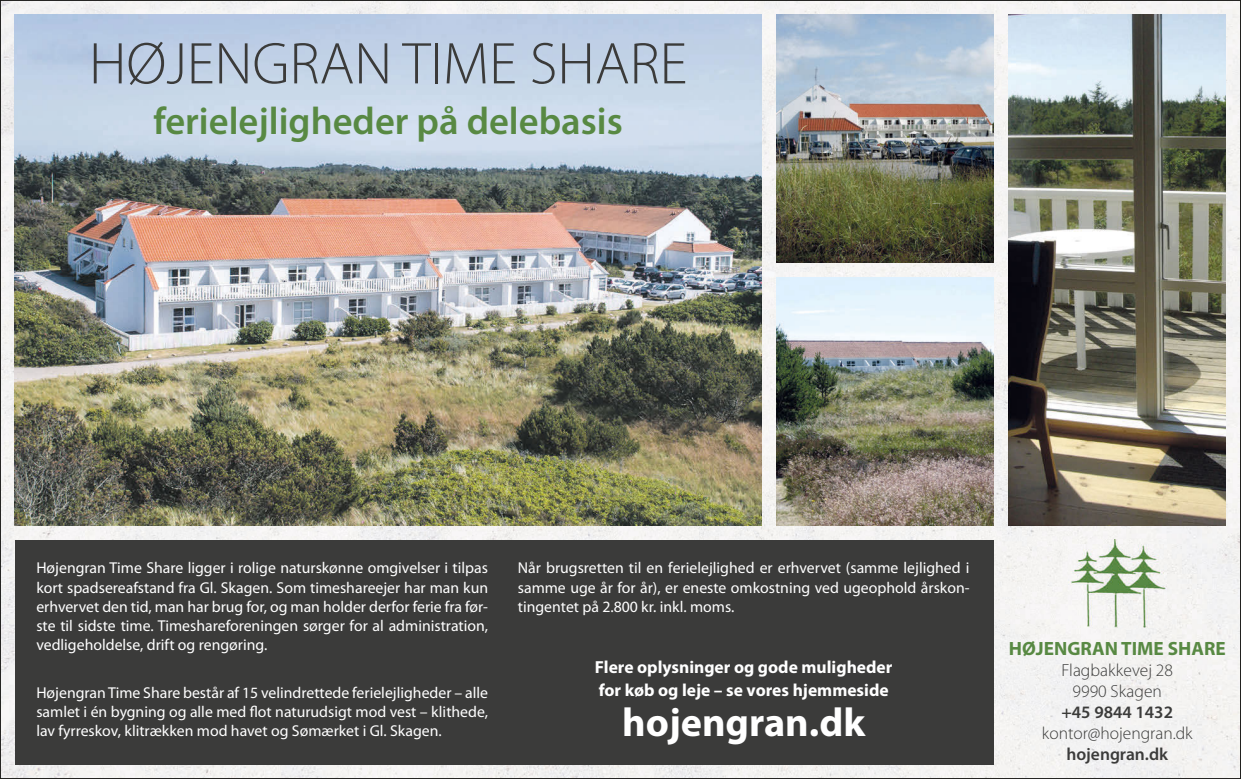
<style>
.page{position:relative;width:1241px;height:779px;background:#fff}
.page>*{position:absolute;margin:0;border:0;box-sizing:border-box;transform-origin:0 0}
.t1{font:300 59.32px "Myriad Pro";color:#3b3b3a}
.t2{font:700 40.25px "Myriad Pro";color:#fff}
.t3{font:600 38.5px "Myriad Pro";color:#588943}
.t4{font:700 19.25px "Myriad Pro";color:#588943}
.t5{font:700 17.5px/22.8px "Myriad Pro";color:#fff}
.t6{font:300 17.5px/21px "Myriad Pro";color:#3b3b3a;text-align:center}
.t7{font:600 17.5px "Myriad Pro";color:#3b3b3a}
.t8{font:15.75px/19.2px "Myriad Pro";color:#fff;text-align:justify}
</style>
<div class="page">
<img style="left:2px;top:2px;width:1236px;height:775px">
<img style="left:15px;top:15px;width:746px;height:510px">
<div style="left:15px;top:540px;width:978px;height:224px;background:#3b3b3a"></div>
<img style="left:776px;top:15px;width:217px;height:247px">
<img style="left:776px;top:277px;width:217px;height:248px">
<img style="left:1008px;top:15px;width:217px;height:510px">
<img style="left:1067px;top:540px;width:99px;height:88px">
<h1 class="t1" style="left:89px;top:31px;width:599px">HØJENGRAN TIME SHARE</h1>
<h3 class="t3" style="left:153px;top:100px;width:471px">ferielejligheder på delebasis</h3>
<p class="t8" style="left:36px;top:559px;width:453px">Højengran Time Share ligger i rolige naturskønne omgivelser i tilpas kort spadsereafstand fra Gl. Skagen. Som timeshareejer har man kun erhvervet den tid, man har brug for, og man holder derfor ferie fra før&shy;ste til sidste time. Timeshareforeningen sørger for al administration, vedligeholdelse, drift og rengøring.</p>
<p class="t8" style="left:36px;top:683px;width:453px">Højengran Time Share består af 15 velindrettede ferielejligheder – alle samlet i én bygning og alle med flot naturudsigt mod vest – klithede, lav fyrreskov, klitrækken mod havet og Sømærket i Gl. Skagen.</p>
<p class="t8" style="left:518px;top:559px;width:453px">Når brugsretten til en ferielejlighed er erhvervet (samme lejlighed i samme uge år for år), er eneste omkostning ved ugeophold årskon&shy;tingentet på 2.800 kr. inkl. moms.</p>
<p class="t5" style="left:595px;top:656px;width:299px">Flere oplysninger og gode muligheder for køb og leje – se vores hjemmeside</p>
<h2 class="t2" style="left:622px;top:700px;width:244px">hojengran.dk</h2>
<p class="t4" style="left:1008px;top:638px;width:218px">HØJENGRAN TIME SHARE</p>
<p class="t6" style="left:1061px;top:660px;width:113px">Flagbakkevej 28<br>9990 Skagen</p>
<p class="t7" style="left:1061px;top:703px;width:113px">+45 9844 1432</p>
<p class="t6" style="left:1041px;top:723px;width:152px">kontor@hojengran.dk</p>
<p class="t7" style="left:1066px;top:745px;width:103px">hojengran.dk</p>
</div>
